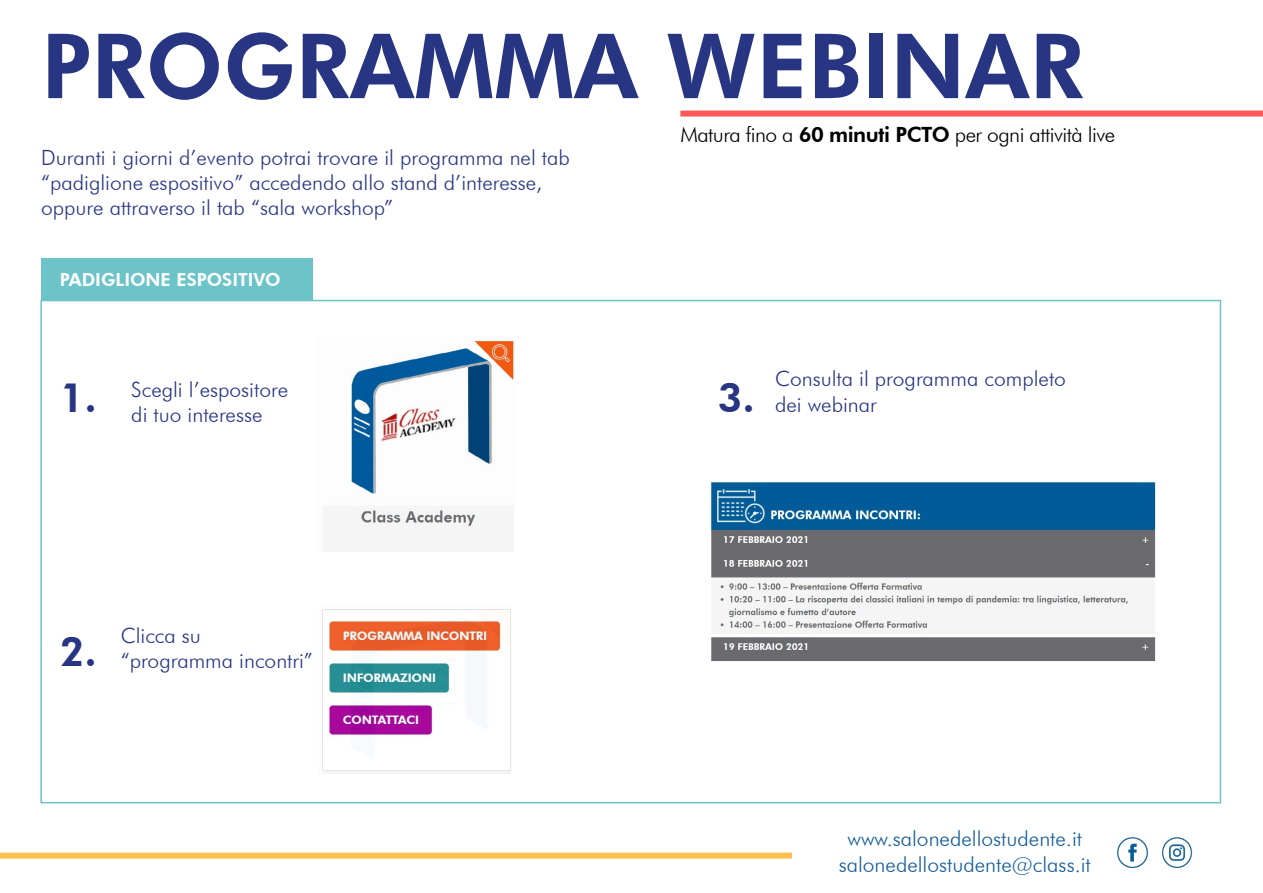
<style>
.page{position:relative;width:1263px;height:893px;background:#fff}
.page>*{position:absolute;margin:0;border:0;box-sizing:border-box;transform-origin:0 0}
.t1{font:800 90px "Futura BT";color:#283583}
.t2{font:800 40.5px "Futura BT";color:#283583}
.t3{font:300 21px/25.2px "Futura BT";color:#283583}
.t4{font:300 21px/25.2px "Futura BT";color:#155d9a;text-align:center}
.t5{font:300 21px "Futura BT";letter-spacing:-.025em;color:#000}
.t6{font:800 18px "Futura BT";color:#fff}
.s1{font-weight:800}
</style>
<div class="page">
<div style="left:0;top:853px;width:792px;height:6px;background:#fdbf4e"></div>
<img style="left:1117px;top:837px;width:31px;height:31px">
<img style="left:1162px;top:837px;width:31px;height:31px">
<div style="left:680px;top:111px;width:583px;height:6px;background:#fb5758"></div>
<div style="left:41px;top:259px;width:271px;height:41px;background:#6cc4c8"></div>
<img style="left:351px;top:340px;width:163px;height:212px">
<img style="left:322px;top:609px;width:189px;height:164px">
<img style="left:710px;top:481px;width:446px;height:180px">
<h1 class="t1" style="left:41px;top:11px;width:1044px">PROGRAMMA WEBINAR</h1>
<p class="t3" style="left:41px;top:145px;width:530px">Duranti i giorni d’evento potrai trovare il programma nel tab “padiglione espositivo” accedendo allo stand d’interesse, oppure attraverso il tab “sala workshop”</p>
<p class="t6" style="left:60px;top:269px;width:223px">PADIGLIONE ESPOSITIVO</p>
<h2 class="t2" style="left:60px;top:373px;width:39px">1.</h2>
<p class="t3" style="left:131px;top:376px;width:158px">Scegli l’espositore di tuo interesse</p>
<h2 class="t2" style="left:60px;top:627px;width:39px">2.</h2>
<p class="t3" style="left:121px;top:622px;width:194px">Clicca su “programma incontri”</p>
<p class="t5" style="left:680px;top:121px;width:436px">Matura fino a <span class="s1">60 minuti PCTO</span> per ogni attività live</p>
<h2 class="t2" style="left:718px;top:373px;width:39px">3.</h2>
<p class="t3" style="left:775px;top:366px;width:292px">Consulta il programma completo dei webinar</p>
<p class="t4" style="left:839px;top:826px;width:254px">www.salonedellostudente.it salonedellostudente@class.it</p>
</div>
